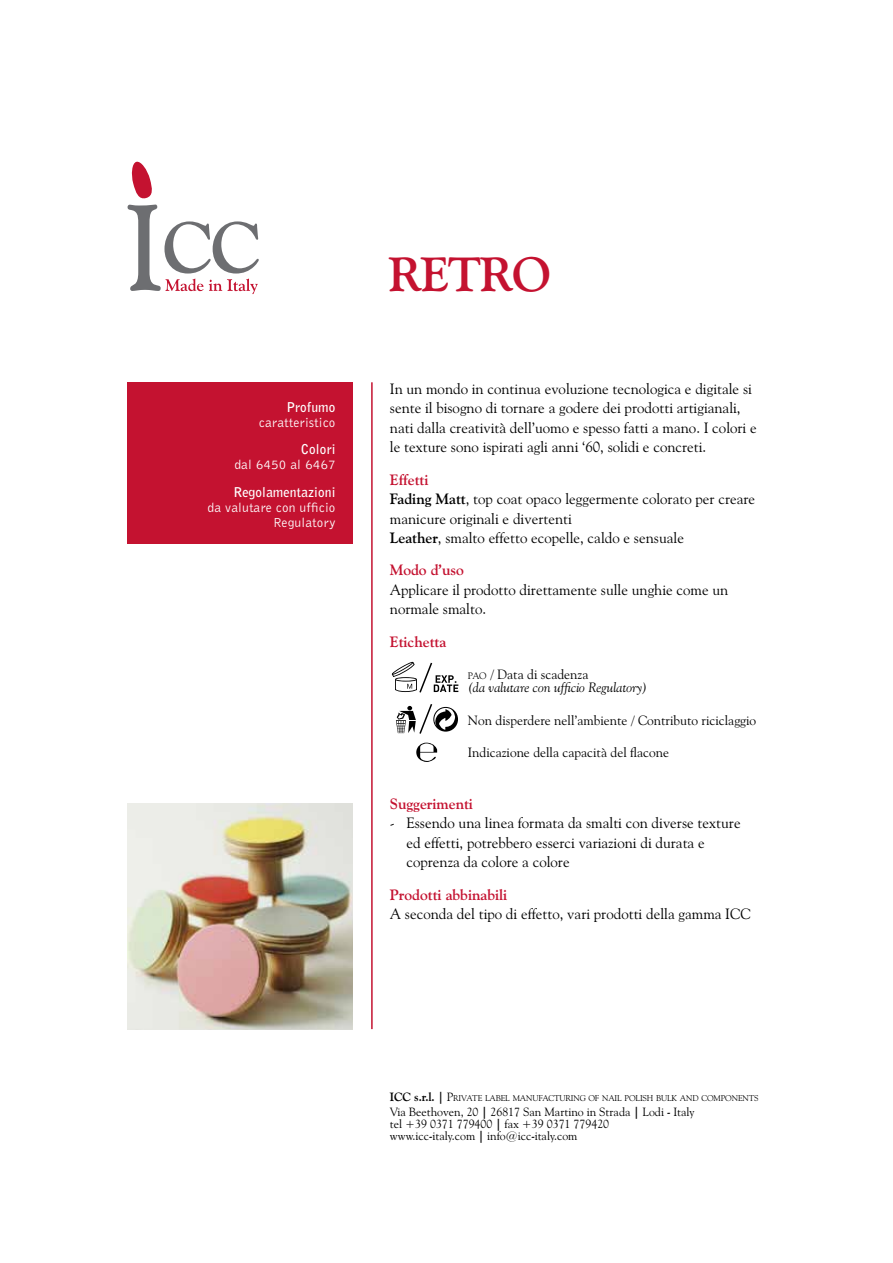
<style>
.page{position:relative;width:893px;height:1263px;background:#fff}
.page>*{position:absolute;margin:0;border:0;box-sizing:border-box;transform-origin:0 0}
.t1{font:700 48px "Goudy Old Style BT";letter-spacing:-.025em;color:#c41230}
.t2{font:15px/19.5px "Goudy Old Style BT";color:#000}
.t3{font:700 15px "Goudy Old Style BT";color:#c41230}
.t4{font:13.5px "Goudy Old Style BT";color:#000}
.t5{font:13.5px/15px "Bell Gothic BT";letter-spacing:.01em;color:#fff;text-align:right}
.t6{font:italic 13.5px/13.5px "Goudy Old Style BT";color:#000}
.t7{font:700 13.5px "Bell Gothic BT";letter-spacing:.01em;color:#fff}
.t8{font:12px/12px "Goudy Old Style BT";color:#000}
.t9{font:8.4px "Goudy Old Style BT";letter-spacing:-.015em;color:#000}
.s1{font-weight:700;color:#c41230}
.s2{font-weight:700}
.s3{font-style:normal;font-size:9.45px}
.s4{font-style:normal}
.s5{font-weight:700;font-size:12px}
.s6{font-size:12px}
.s7{font-family:"Garamond IT Cby BT"}
</style>
<div class="page">
<svg style="left:128px;top:161px;width:131px;height:133px"></svg>
<hr style="left:371px;top:382px;width:2px;height:647px;background:#c41230">
<img style="left:128px;top:804px;width:225px;height:225px">
<div style="left:128px;top:382px;width:225px;height:162px;background:#c41230"></div>
<svg style="left:416px;top:743px;width:22px;height:19px"></svg>
<svg style="left:396px;top:704px;width:62px;height:30px"></svg>
<svg style="left:392px;top:661px;width:66px;height:32px"></svg>
<p class="t7" style="left:287px;top:398px;width:50px">Profumo</p>
<p class="t5" style="left:259px;top:414px;width:78px">caratteristico</p>
<p class="t7" style="left:301px;top:441px;width:36px">Colori</p>
<p class="t5" style="left:234px;top:457px;width:103px">dal 6450 al 6467</p>
<p class="t7" style="left:234px;top:483px;width:103px">Regolamentazioni</p>
<p class="t5" style="left:208px;top:500px;width:129px">da valutare con ufficio<br>Regulatory</p>
<h1 class="t1" style="left:388px;top:244px;width:164px">RETRO</h1>
<p class="t2" style="left:390px;top:379px;width:368px">In un mondo in continua evoluzione tecnologica e digitale si sente il bisogno di tornare a godere dei prodotti artigianali, nati dalla creatività dell’uomo e spesso fatti a mano. I colori e le texture sono ispirati agli anni ‘60, solidi e concreti.</p>
<p class="t2" style="left:390px;top:469px;width:367px"><span class="s1">Effetti<br></span><span class="s2">Fading Matt</span>, top coat opaco leggermente colorato per creare manicure originali e divertenti<br><span class="s2">Leather</span>, smalto effetto ecopelle, caldo e sensuale</p>
<p class="t3" style="left:390px;top:561px;width:75px">Modo d’uso</p>
<p class="t2" style="left:390px;top:580px;width:340px">Applicare il prodotto direttamente sulle unghie come un normale smalto.</p>
<p class="t3" style="left:390px;top:632px;width:58px">Etichetta</p>
<p class="t6" style="left:468px;top:667px;width:181px"><span class="s3">PAO</span> <span class="s4">/ Data di scadenza<br></span>(da valutare con ufficio Regulatory)</p>
<p class="t4" style="left:468px;top:712px;width:290px">Non disperdere nell’ambiente / Contributo riciclaggio</p>
<p class="t4" style="left:468px;top:744px;width:203px">Indicazione della capacità del flacone</p>
<p class="t3" style="left:390px;top:794px;width:85px">Suggerimenti</p>
<p class="t2" style="left:406px;top:813px;width:336px;text-indent:-16px">- Essendo una linea formata da smalti con diverse texture ed effetti, potrebbero esserci variazioni di durata e coprenza da colore a colore</p>
<p class="t3" style="left:390px;top:885px;width:119px">Prodotti abbinabili</p>
<p class="t2" style="left:390px;top:904px;width:362px">A seconda del tipo di effetto, vari prodotti della gamma ICC</p>
<p class="t9" style="left:390px;top:1093px;width:370px"><span class="s5">ICC s.r.l. |</span> <span class="s6">P</span>RIVATE LABEL MANUFACTURING OF NAIL POLISH BULK AND COMPONENTS</p>
<p class="t8" style="left:390px;top:1106px;width:306px">Via Beethoven, 20 <span class="s2">|</span> 26817 San Martino in Strada <span class="s2">|</span> Lodi <span class="s7">-</span> Italy tel +39 0371 779400 <span class="s2">|</span> fax +39 0371 779420 www.icc<span class="s7">-</span>italy.com <span class="s2">|</span> info@icc<span class="s7">-</span>italy.com</p>
</div>
